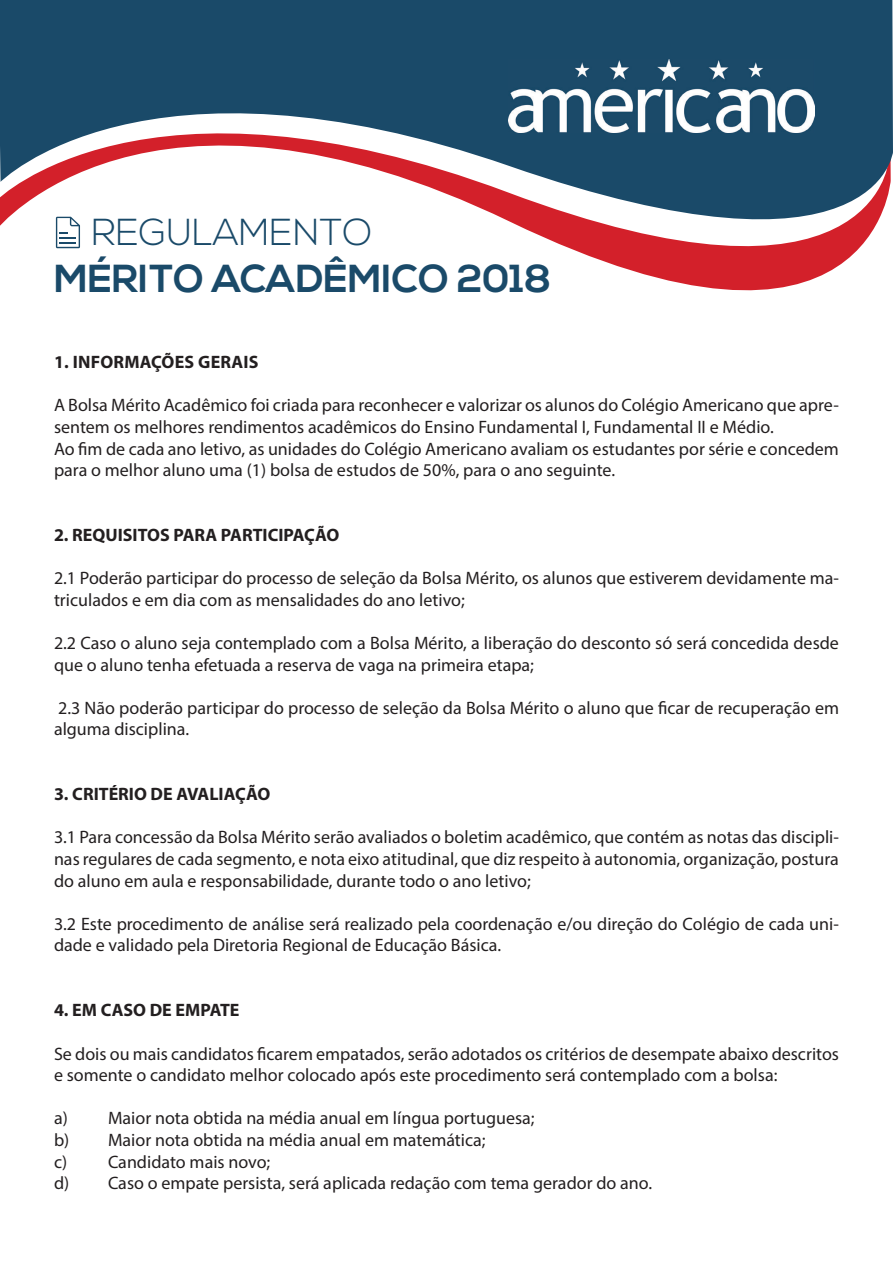
<style>
.page{position:relative;width:893px;height:1263px;background:#fff}
.page>*{position:absolute;margin:0;border:0;box-sizing:border-box;transform-origin:0 0}
.t1{font:700 39px "Nexa";color:#1a4a69}
.t2{font:300 37.5px "Nexa";color:#1a4a69}
.t3{font:18px/21.6px "Myriad Pro";color:#231f20}
.t4{font:700 18px "Myriad Pro";color:#231f20}
</style>
<div class="page">
<svg style="left:0;top:0;width:893px;height:291px;fill:#1a4a69"></svg>
<img style="left:508px;top:59px;width:307px;height:73px">
<svg style="left:56px;top:217px;width:24px;height:31px"></svg>
<h2 class="t2" style="left:92px;top:210px;width:283px">REGULAMENTO</h2>
<h1 class="t1" style="left:54px;top:256px;width:499px">MÉRITO ACADÊMICO 2018</h1>
<p class="t4" style="left:54px;top:350px;width:206px">1. INFORMAÇÕES GERAIS</p>
<p class="t3" style="left:54px;top:394px;width:786px">A Bolsa Mérito Acadêmico foi criada para reconhecer e valorizar os alunos do Colégio Americano que apre&shy;sentem os melhores rendimentos acadêmicos do Ensino Fundamental I, Fundamental II e Médio.<br>Ao fim de cada ano letivo, as unidades do Colégio Americano avaliam os estudantes por série e concedem para o melhor aluno uma (1) bolsa de estudos de 50%, para o ano seguinte.</p>
<p class="t4" style="left:54px;top:523px;width:287px">2. REQUISITOS PARA PARTICIPAÇÃO</p>
<p class="t3" style="left:54px;top:567px;width:787px">2.1 Poderão participar do processo de seleção da Bolsa Mérito, os alunos que estiverem devidamente ma&shy;triculados e em dia com as mensalidades do ano letivo;</p>
<p class="t3" style="left:54px;top:632px;width:786px">2.2 Caso o aluno seja contemplado com a Bolsa Mérito, a liberação do desconto só será concedida desde que o aluno tenha efetuada a reserva de vaga na primeira etapa;</p>
<p class="t3" style="left:54px;top:697px;width:786px">2.3 Não poderão participar do processo de seleção da Bolsa Mérito o aluno que ficar de recuperação em alguma disciplina.</p>
<p class="t4" style="left:54px;top:782px;width:218px">3. CRITÉRIO DE AVALIAÇÃO</p>
<p class="t3" style="left:54px;top:826px;width:786px;text-align:justify">3.1 Para concessão da Bolsa Mérito serão avaliados o boletim acadêmico, que contém as notas das discipli&shy;nas regulares de cada segmento, e nota eixo atitudinal, que diz respeito à autonomia, organização, postura do aluno em aula e responsabilidade, durante todo o ano letivo;</p>
<p class="t3" style="left:54px;top:913px;width:786px">3.2 Este procedimento de análise será realizado pela coordenação e/ou direção do Colégio de cada uni&shy;dade e validado pela Diretoria Regional de Educação Básica.</p>
<p class="t4" style="left:54px;top:998px;width:187px">4. EM CASO DE EMPATE</p>
<p class="t3" style="left:54px;top:1042px;width:787px">Se dois ou mais candidatos ficarem empatados, serão adotados os critérios de desempate abaixo descritos e somente o candidato melhor colocado após este procedimento será contemplado com a bolsa:</p>
<p class="t3" style="left:54px;top:1107px;width:600px">a) Maior nota obtida na média anual em língua portuguesa;<br>b) Maior nota obtida na média anual em matemática;<br>c) Candidato mais novo;<br>d) Caso o empate persista, será aplicada redação com tema gerador do ano.</p>
</div>
